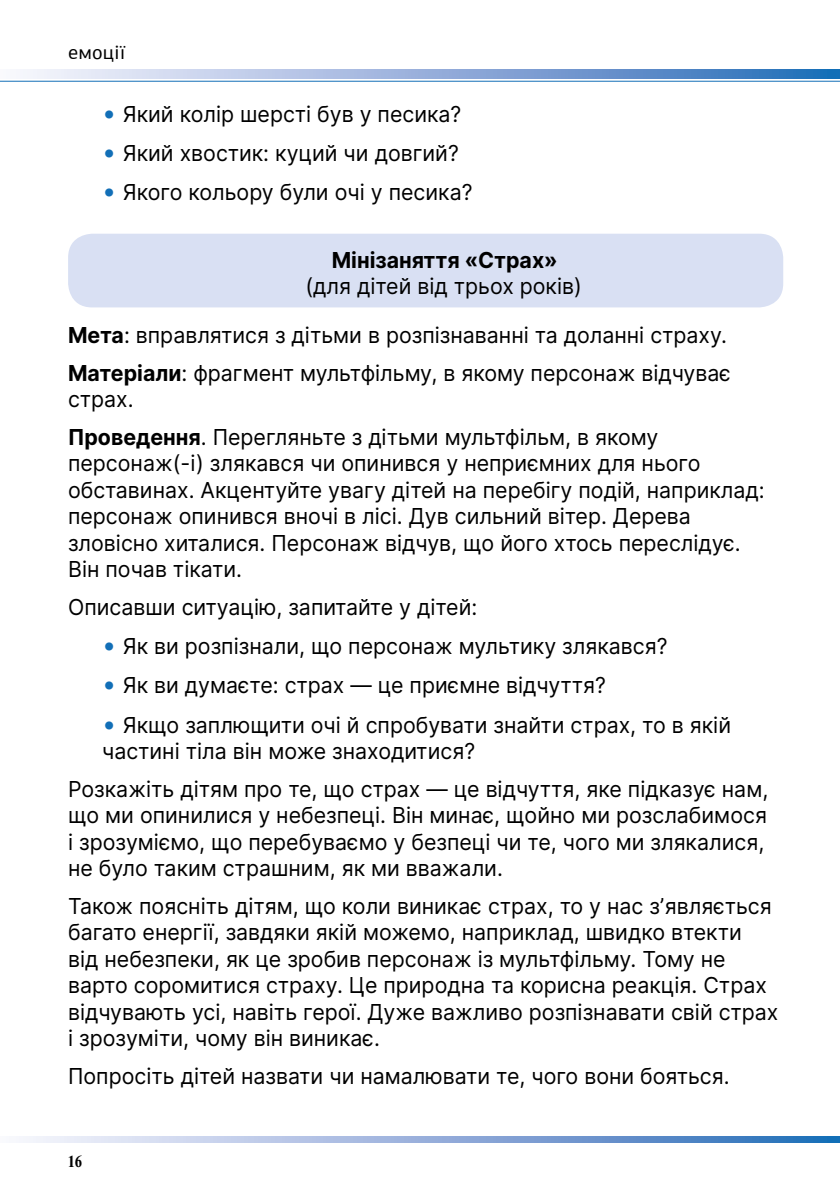
<style>
.page{position:relative;width:840px;height:1191px;background:#fff}
.page>*{position:absolute;margin:0;border:0;box-sizing:border-box;transform-origin:0 0}
.t1{font:22px/26.4px "Inter";color:#000}
.t2{font:700 22px "Inter";color:#000}
.t3{font:20px "PF Agora Sans Pro";letter-spacing:.025em;color:#000}
.t4{font:700 16px "Newton C";color:#000;scale:.9 1}
.s1{font-size:26px;color:#126fb7}
.s2{font-weight:700}
</style>
<div class="page">
<div style="left:68px;top:234px;width:714px;height:73px;background:#d9e0f3;border-radius:24px"></div>
<svg style="left:23px;top:1137px;width:816px;height:6px;background:#91afda"></svg>
<svg style="left:23px;top:70px;width:816px;height:8px;background:#91afda"></svg>
<hr style="left:0;top:81px;width:839px;height:1px;background:#126fb7">
<p class="t3" style="left:68px;top:40px;width:59px">емоції</p>
<p class="t1" style="left:102px;top:100px;width:360px"><span class="s1">•</span> Який колір шерсті був у песика?</p>
<p class="t1" style="left:102px;top:139px;width:358px"><span class="s1">•</span> Який хвостик: куций чи довгий?</p>
<p class="t1" style="left:102px;top:179px;width:372px"><span class="s1">•</span> Якого кольору були очі у песика?</p>
<p class="t2" style="left:331px;top:243px;width:227px">Мінізаняття «Страх»</p>
<p class="t1" style="left:305px;top:273px;width:278px">(для дітей від трьох років)</p>
<p class="t1" style="left:68px;top:316px;width:664px;line-height:37.8px"><span class="s2">Мета</span>: вправлятися з дітьми в розпізнаванні та доланні страху.<br><span class="s2">Матеріали</span>: фрагмент мультфільму, в якому персонаж відчуває</p>
<p class="t1" style="left:68px;top:380px;width:591px;line-height:37.8px">страх.<br><span class="s2">Проведення</span>. Перегляньте з дітьми мультфільм, в якому</p>
<p class="t1" style="left:68px;top:450px;width:697px">персонаж(-і) злякався чи опинився у неприємних для нього обставинах. Акцентуйте увагу дітей на перебігу подій, наприклад: персонаж опинився вночі в лісі. Дув сильний вітер. Дерева зловісно хиталися. Персонаж відчув, що його хтось переслідує.<br>Він почав тікати.</p>
<p class="t1" style="left:68px;top:593px;width:410px">Описавши ситуацію, запитайте у дітей:</p>
<p class="t1" style="left:102px;top:632px;width:566px"><span class="s1">•</span> Як ви розпізнали, що персонаж мультику злякався?</p>
<p class="t1" style="left:102px;top:672px;width:505px"><span class="s1">•</span> Як ви думаєте: страх — це приємне відчуття?</p>
<p class="t1" style="left:102px;top:711px;width:630px"><span class="s1">•</span> Якщо заплющити очі й спробувати знайти страх, то в якій частині тіла він може знаходитися?</p>
<p class="t1" style="left:68px;top:775px;width:701px">Розкажіть дітям про те, що страх — це відчуття, яке підказує нам, що ми опинилися у небезпеці. Він минає, щойно ми розслабимося і зрозуміємо, що перебуваємо у безпеці чи те, чого ми злякалися, не було таким страшним, як ми вважали.</p>
<p class="t1" style="left:68px;top:892px;width:711px">Також поясніть дітям, що коли виникає страх, то у нас зʼявляється багато енергії, завдяки якій можемо, наприклад, швидко втекти<br>від небезпеки, як це зробив персонаж із мультфільму. Тому не варто соромитися страху. Це природна та корисна реакція. Страх відчувають усі, навіть герої. Дуже важливо розпізнавати свій страх і зрозуміти, чому він виникає.</p>
<p class="t1" style="left:68px;top:1062px;width:662px">Попросіть дітей назвати чи намалювати те, чого вони бояться.</p>
<p class="t4" style="left:67px;top:1152px;width:18px">16</p>
</div>
